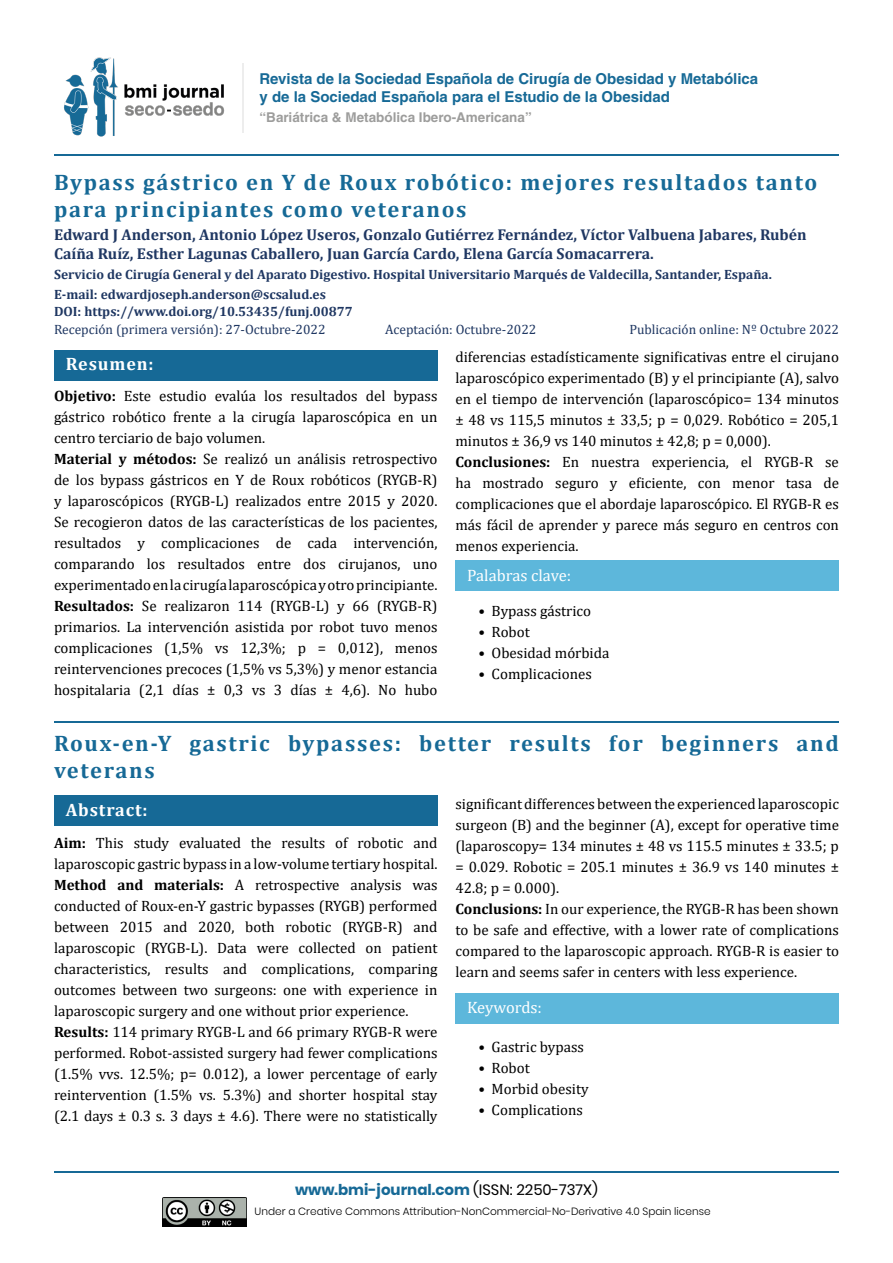
<style>
.page{position:relative;width:893px;height:1263px;background:#fff}
.page>*{position:absolute;margin:0;border:0;box-sizing:border-box;transform-origin:0 0}
.t1{font:700 22.5px/27px "Cambria";letter-spacing:.075em;color:#166996}
.t2{font:700 18px "Cambria";letter-spacing:.05em;color:#fff}
.t3{font:16.5px "Cambria";color:#fff}
.t4{font:700 15.75px/18.9px "Cambria";color:#1f3762}
.t5{font:15px/21px "Cambria";color:#000}
.t6{font:700 15px/18px "Helvetica LT Std";color:#166996}
.t7{font:700 15px "Poppins";color:#166996}
.t8{font:700 13.5px "Cambria";color:#1f3762}
.t9{font:13.5px "Cambria";color:#1f3762}
.t10{font:700 13.5px "Helvetica LT Std";color:#9d9d9c}
.t11{font:300 10.5px "Poppins";color:#000}
.s1{font-weight:700}
.s2{font-weight:400;color:#000}
</style>
<div class="page">
<img style="left:64px;top:57px;width:161px;height:80px">
<hr style="left:243px;top:63px;width:1px;height:70px;background:#ededed">
<hr style="left:54px;top:154px;width:785px;height:1px;background:#166996">
<hr style="left:54px;top:1171px;width:785px;height:1px;background:#166996">
<img style="left:163px;top:1197px;width:83px;height:29px">
<div style="left:54px;top:350px;width:383px;height:30px;background:#166996"></div>
<div style="left:455px;top:561px;width:384px;height:30px;background:#5db7db"></div>
<hr style="left:54px;top:722px;width:785px;height:1px;background:#166996">
<div style="left:54px;top:795px;width:383px;height:30px;background:#166996"></div>
<div style="left:455px;top:993px;width:384px;height:30px;background:#5db7db"></div>
<p class="t6" style="left:260px;top:69px;width:500px">Revista de la Sociedad Española de Cirugía de Obesidad y Metabólica y de la Sociedad Española para el Estudio de la Obesidad</p>
<p class="t10" style="left:260px;top:109px;width:274px">“Bariátrica &amp; Metabólica Ibero-Americana”</p>
<h1 class="t1" style="left:54px;top:168px;width:765px">Bypass gástrico en Y de Roux robótico: mejores resultados tanto para principiantes como veteranos</h1>
<p class="t4" style="left:54px;top:224px;width:754px">Edward J Anderson, Antonio López Useros, Gonzalo Gutiérrez Fernández, Víctor Valbuena Jabares, Rubén<br>Caíña Ruíz, Esther Lagunas Caballero, Juan García Cardo, Elena García Somacarrera.</p>
<p class="t8" style="left:54px;top:265px;width:719px">Servicio de Cirugía General y del Aparato Digestivo. Hospital Universitario Marqués de Valdecilla, Santander, España.</p>
<p class="t8" style="left:54px;top:285px;width:273px">E-mail: edwardjoseph.anderson@scsalud.es</p>
<p class="t8" style="left:54px;top:302px;width:300px">DOI: https://www.doi.org/10.53435/funj.00877</p>
<p class="t9" style="left:54px;top:322px;width:273px">Recepción (primera versión): 27-Octubre-2022</p>
<p class="t9" style="left:385px;top:322px;width:153px">Aceptación: Octubre-2022</p>
<p class="t9" style="left:629px;top:322px;width:211px">Publicación online: Nº Octubre 2022</p>
<p class="t2" style="left:66px;top:352px;width:89px">Resumen:</p>
<p class="t5" style="left:54px;top:385px;width:385px"><span class="s1">Objetivo:</span> Este estudio evalúa los resultados del bypass gástrico robótico frente a la cirugía laparoscópica en un centro terciario de bajo volumen.<br><span class="s1">Material y métodos:</span> Se realizó un análisis retrospectivo de los bypass gástricos en Y de Roux robóticos (RYGB-R) y laparoscópicos (RYGB-L) realizados entre 2015 y 2020.<br>Se recogieron datos de las características de los pacientes, resultados y complicaciones de cada intervención, comparando los resultados entre dos cirujanos, uno experimentado en la cirugía laparoscópica y otro principiante.<br><span class="s1">Resultados:</span> Se realizaron 114 (RYGB-L) y 66 (RYGB-R) primarios. La intervención asistida por robot tuvo menos complicaciones (1,5% vs 12,3%; p = 0,012), menos reintervenciones precoces (1,5% vs 5,3%) y menor estancia hospitalaria (2,1 días ± 0,3 vs 3 días ± 4,6). No hubo</p>
<p class="t5" style="left:455px;top:346px;width:385px">diferencias estadísticamente significativas entre el cirujano laparoscópico experimentado (B) y el principiante (A), salvo en el tiempo de intervención (laparoscópico= 134 minutos ± 48 vs 115,5 minutos ± 33,5; p = 0,029. Robótico = 205,1 minutos ± 36,9 vs 140 minutos ± 42,8; p = 0,000).<br><span class="s1">Conclusiones:</span> En nuestra experiencia, el RYGB-R se ha mostrado seguro y eficiente, con menor tasa de complicaciones que el abordaje laparoscópico. El RYGB-R es más fácil de aprender y parece más seguro en centros con menos experiencia.</p>
<p class="t3" style="left:467px;top:566px;width:105px">Palabras clave:</p>
<p class="t5" style="left:478px;top:600px;width:114px">• Bypass gástrico</p>
<p class="t5" style="left:478px;top:621px;width:53px">• Robot</p>
<p class="t5" style="left:478px;top:642px;width:133px">• Obesidad mórbida</p>
<p class="t5" style="left:478px;top:663px;width:115px">• Complicaciones</p>
<h1 class="t1" style="left:54px;top:729px;width:786px">Roux-en-Y gastric bypasses: better results for beginners and veterans</h1>
<p class="t2" style="left:66px;top:797px;width:83px">Abstract:</p>
<p class="t5" style="left:54px;top:832px;width:385px"><span class="s1">Aim:</span> This study evaluated the results of robotic and laparoscopic gastric bypass in a low-volume tertiary hospital.<br><span class="s1">Method and materials:</span> A retrospective analysis was conducted of Roux-en-Y gastric bypasses (RYGB) performed between 2015 and 2020, both robotic (RYGB-R) and laparoscopic (RYGB-L). Data were collected on patient characteristics, results and complications, comparing outcomes between two surgeons: one with experience in laparoscopic surgery and one without prior experience.<br><span class="s1">Results:</span> 114 primary RYGB-L and 66 primary RYGB-R were performed. Robot-assisted surgery had fewer complications (1.5% vvs. 12.5%; p= 0.012), a lower percentage of early reintervention (1.5% vs. 5.3%) and shorter hospital stay (2.1 days ± 0.3 s. 3 days ± 4.6). There were no statistically</p>
<p class="t5" style="left:455px;top:793px;width:385px">significant differences between the experienced laparoscopic surgeon (B) and the beginner (A), except for operative time (laparoscopy= 134 minutes ± 48 vs 115.5 minutes ± 33.5; p = 0.029. Robotic = 205.1 minutes ± 36.9 vs 140 minutes ± 42.8; p = 0.000).<br><span class="s1">Conclusions:</span> In our experience, the RYGB-R has been shown to be safe and effective, with a lower rate of complications compared to the laparoscopic approach. RYGB-R is easier to learn and seems safer in centers with less experience.</p>
<p class="t3" style="left:467px;top:998px;width:76px">Keywords:</p>
<p class="t5" style="left:478px;top:1036px;width:107px">• Gastric bypass</p>
<p class="t5" style="left:478px;top:1057px;width:53px">• Robot</p>
<p class="t5" style="left:478px;top:1078px;width:112px">• Morbid obesity</p>
<p class="t5" style="left:478px;top:1099px;width:106px">• Complications</p>
<p class="t7" style="left:295px;top:1181px;width:304px">www.bmi-journal.com <span class="s2">(ISSN: 2250-737X)</span></p>
<p class="t11" style="left:255px;top:1205px;width:457px">Under a Creative Commons Attribution-NonCommercial-No-Derivative 4.0 Spain license</p>
</div>
